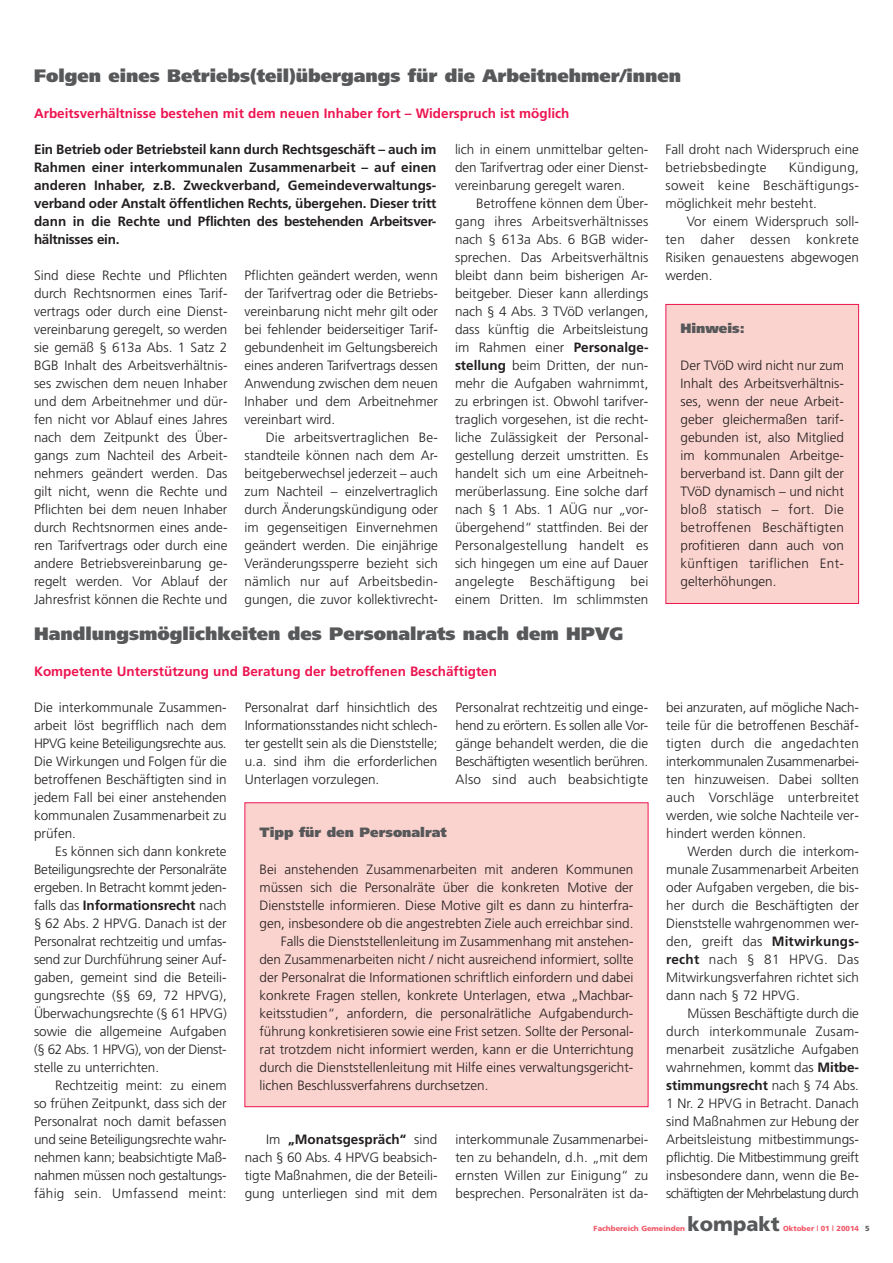
<style>
.page{position:relative;width:893px;height:1263px;background:#fff}
.page>*{position:absolute;margin:0;border:0;box-sizing:border-box;transform-origin:0 0}
.t1{font:900 19.95px "Frutiger";color:#57585a}
.t2{font:900 18px "Frutiger";color:#57585a}
.t3{font:300 13.5px/18px "Frutiger CE";color:#231f20;text-align:justify}
.t4{font:700 13.5px/18px "Frutiger CE";letter-spacing:-.02em;color:#231f20;text-align:justify}
.t5{font:700 13.5px "Frutiger CE";color:#ed1450}
.t6{font:900 13.5px "Frutiger";color:#57585a}
.t7{font:900 7.35px "Frutiger";color:#f05969}
.s1{font-weight:700}
.s2{color:#57585a}
</style>
<div class="page">
<div style="left:666px;top:305px;width:192px;height:298px;background:#fbd3ce"></div>
<div style="left:665px;top:304px;width:194px;height:300px;border:1px solid #ed1450"></div>
<div style="left:245px;top:803px;width:403px;height:303px;background:#fbd3ce"></div>
<div style="left:244px;top:802px;width:404px;height:305px;border:1px solid #ed1450"></div>
<h2 class="t2" style="left:34px;top:68px;width:648px">Folgen eines Betriebs(teil)übergangs für die Arbeitnehmer/innen</h2>
<p class="t5" style="left:34px;top:108px;width:537px">Arbeitsverhältnisse bestehen mit dem neuen Inhaber fort – Widerspruch ist möglich</p>
<p class="t4" style="left:34px;top:141px;width:404px">Ein Betrieb oder Betriebsteil kann durch Rechtsgeschäft – auch im Rahmen einer interkommunalen Zusammenarbeit – auf einen anderen Inhaber, z.B. Zweckverband, Gemeindeverwaltungs&shy;verband oder Anstalt öffentlichen Rechts, übergehen. Dieser tritt dann in die Rechte und Pflichten des bestehenden Arbeitsver&shy;hältnisses ein.</p>
<p class="t3" style="left:665px;top:141px;width:195px">Fall droht nach Widerspruch eine betriebsbedingte</p>
<p class="t3" style="left:455px;top:141px;width:195px">lich in einem unmittelbar gelten&shy;den Tarifvertrag oder einer Dienst&shy;vereinbarung geregelt waren.</p>
<p class="t3" style="left:455px;top:195px;width:195px;text-indent:21px">Betroffene können dem Über&shy;gang ihres Arbeitsverhältnisses nach § 613a Abs. 6 BGB wider&shy;sprechen. Das Arbeitsverhältnis bleibt dann beim bisherigen Ar&shy;beitgeber. Dieser kann allerdings nach § 4 Abs. 3 TVöD verlangen, dass künftig die Arbeitsleistung im Rahmen einer <span class="s1">Personalge&shy;stellung</span> beim Dritten, der nun&shy;mehr die Aufgaben wahrnimmt, zu erbringen ist. Obwohl tarifver&shy;traglich vorgesehen, ist die recht&shy;liche Zulässigkeit der Personal&shy;gestellung derzeit umstritten. Es handelt sich um eine Arbeitneh&shy;merüberlassung. Eine solche darf nach § 1 Abs. 1 AÜG nur „vor&shy;übergehend“ stattfinden. Bei der Personalgestellung handelt es sich hingegen um eine auf Dauer angelegte Beschäftigung bei einem Dritten. Im schlimmsten</p>
<p class="t3" style="left:665px;top:159px;width:195px;text-indent:123px">Kündigung, soweit keine Beschäftigungs&shy;möglichkeit mehr besteht.</p>
<p class="t3" style="left:665px;top:213px;width:195px;text-indent:21px">Vor einem Widerspruch soll&shy;ten daher dessen konkrete Risiken genauestens abgewogen werden.</p>
<p class="t3" style="left:34px;top:267px;width:195px">Sind diese Rechte und Pflichten durch Rechtsnormen eines Tarif&shy;vertrags oder durch eine Dienst&shy;vereinbarung geregelt, so werden sie gemäß § 613a Abs. 1 Satz 2<br>BGB Inhalt des Arbeitsverhältnis&shy;ses zwischen dem neuen Inhaber und dem Arbeitnehmer und dür&shy;fen nicht vor Ablauf eines Jahres nach dem Zeitpunkt des Über&shy;gangs zum Nachteil des Arbeit&shy;nehmers geändert werden. Das gilt nicht, wenn die Rechte und Pflichten bei dem neuen Inhaber durch Rechtsnormen eines ande&shy;ren Tarifvertrags oder durch eine andere Betriebsvereinbarung ge&shy;regelt werden. Vor Ablauf der Jahresfrist können die Rechte und</p>
<p class="t3" style="left:244px;top:267px;width:195px">Pflichten geändert werden, wenn der Tarifvertrag oder die Betriebs&shy;vereinbarung nicht mehr gilt oder bei fehlender beiderseitiger Tarif&shy;gebundenheit im Geltungsbereich eines anderen Tarifvertrags dessen Anwendung zwischen dem neuen Inhaber und dem Arbeitnehmer vereinbart wird.</p>
<p class="t6" style="left:680px;top:323px;width:66px">Hinweis:</p>
<p class="t3" style="left:680px;top:357px;width:165px">Der TVöD wird nicht nur zum Inhalt des Arbeitsverhältnis&shy;ses, wenn der neue Arbeit&shy;geber gleichermaßen tarif&shy;gebunden ist, also Mitglied im kommunalen Arbeitge&shy;berverband ist. Dann gilt der TVöD dynamisch – und nicht bloß statisch – fort. Die betroffenen Beschäftigten profitieren dann auch von künftigen tariflichen Ent&shy;gelterhöhungen.</p>
<p class="t3" style="left:244px;top:429px;width:195px;text-indent:21px">Die arbeitsvertraglichen Be&shy;standteile können nach dem Ar&shy;beitgeberwechsel jederzeit – auch zum Nachteil – einzelvertraglich durch Änderungskündigung oder im gegenseitigen Einvernehmen geändert werden. Die einjährige Veränderungssperre bezieht sich nämlich nur auf Arbeitsbedin&shy;gungen, die zuvor kollektivrecht-</p>
<h2 class="t2" style="left:34px;top:626px;width:591px">Handlungsmöglichkeiten des Personalrats nach dem HPVG</h2>
<p class="t5" style="left:34px;top:666px;width:464px">Kompetente Unterstützung und Beratung der betroffenen Beschäftigten</p>
<p class="t3" style="left:34px;top:699px;width:194px">Die interkommunale Zusammen&shy;arbeit löst begrifflich nach dem HPVG keine Beteiligungsrechte aus.<br>Die Wirkungen und Folgen für die betroffenen Beschäftigten sind in jedem Fall bei einer anstehenden kommunalen Zusammenarbeit zu prüfen.</p>
<p class="t3" style="left:34px;top:843px;width:194px;text-indent:21px">Es können sich dann konkrete Beteiligungsrechte der Personalräte ergeben. In Betracht kommt jeden&shy;falls das <span class="s1">Informationsrecht</span> nach § 62 Abs. 2 HPVG. Danach ist der Personalrat rechtzeitig und umfas&shy;send zur Durchführung seiner Auf&shy;gaben, gemeint sind die Beteili&shy;gungsrechte (§§ 69, 72 HPVG), Überwachungsrechte (§ 61 HPVG) sowie die allgemeine Aufgaben (§ 62 Abs. 1 HPVG), von der Dienst&shy;stelle zu unterrichten.</p>
<p class="t3" style="left:34px;top:1077px;width:194px;text-indent:21px">Rechtzeitig meint: zu einem so frühen Zeitpunkt, dass sich der Personalrat noch damit befassen und seine Beteiligungsrechte wahr&shy;nehmen kann; beabsichtigte Maß&shy;nahmen müssen noch gestaltungs&shy;fähig sein. Umfassend meint:</p>
<p class="t3" style="left:245px;top:699px;width:194px">Personalrat darf hinsichtlich des Informationsstandes nicht schlech&shy;ter gestellt sein als die Dienststelle; u.a. sind ihm die erforderlichen Unterlagen vorzulegen.</p>
<p class="t3" style="left:455px;top:699px;width:194px">Personalrat rechtzeitig und einge&shy;hend zu erörtern. Es sollen alle Vor&shy;gänge behandelt werden, die die Beschäftigten wesentlich berühren.<br>Also sind auch beabsichtigte</p>
<p class="t6" style="left:259px;top:826px;width:189px">Tipp für den Personalrat</p>
<p class="t3" style="left:259px;top:861px;width:375px">Bei anstehenden Zusammenarbeiten mit anderen Kommunen</p>
<p class="t3" style="left:259px;top:879px;width:375px">müssen sich die Personalräte über die konkreten Motive der</p>
<p class="t3" style="left:259px;top:897px;width:375px">Dienststelle informieren. Diese Motive gilt es dann zu hinterfra-</p>
<p class="t3" style="left:259px;top:915px;width:375px">gen, insbesondere ob die angestrebten Ziele auch erreichbar sind.</p>
<p class="t3" style="left:281px;top:933px;width:354px">Falls die Dienststellenleitung im Zusammenhang mit anstehen-</p>
<p class="t3" style="left:259px;top:951px;width:375px">den Zusammenarbeiten nicht / nicht ausreichend informiert, sollte</p>
<p class="t3" style="left:259px;top:969px;width:375px">der Personalrat die Informationen schriftlich einfordern und dabei</p>
<p class="t3" style="left:259px;top:987px;width:375px">konkrete Fragen stellen, konkrete Unterlagen, etwa „Machbar-</p>
<p class="t3" style="left:259px;top:1005px;width:375px">keitsstudien“, anfordern, die personalrätliche Aufgabendurch-</p>
<p class="t3" style="left:259px;top:1023px;width:375px">führung konkretisieren sowie eine Frist setzen. Sollte der Personal-</p>
<p class="t3" style="left:259px;top:1041px;width:375px">rat trotzdem nicht informiert werden, kann er die Unterrichtung</p>
<p class="t3" style="left:259px;top:1059px;width:375px">durch die Dienststellenleitung mit Hilfe eines verwaltungsgericht-</p>
<p class="t3" style="left:259px;top:1077px;width:230px">lichen Beschlussverfahrens durchsetzen.</p>
<p class="t3" style="left:245px;top:1131px;width:194px;text-indent:21px">Im <span class="s1">„Monatsgespräch“</span> sind nach § 60 Abs. 4 HPVG beabsich&shy;tigte Maßnahmen, die der Beteili&shy;gung unterliegen sind mit dem</p>
<p class="t3" style="left:455px;top:1131px;width:194px">interkommunale Zusammenarbei&shy;ten zu behandeln, d.h. „mit dem ernsten Willen zur Einigung“ zu besprechen. Personalräten ist da-</p>
<p class="t3" style="left:666px;top:699px;width:194px">bei anzuraten, auf mögliche Nach&shy;teile für die betroffenen Beschäf&shy;tigten durch die angedachten interkommunalen Zusammenarbei&shy;ten hinzuweisen. Dabei sollten auch Vorschläge unterbreitet werden, wie solche Nachteile ver&shy;hindert werden können.</p>
<p class="t3" style="left:666px;top:843px;width:194px;text-indent:21px">Werden durch die interkom&shy;munale Zusammenarbeit Arbeiten oder Aufgaben vergeben, die bis&shy;her durch die Beschäftigten der Dienststelle wahrgenommen wer&shy;den, greift das <span class="s1">Mitwirkungs&shy;recht</span> nach § 81 HPVG. Das Mitwirkungsverfahren richtet sich dann nach § 72 HPVG.</p>
<p class="t3" style="left:666px;top:1005px;width:194px;text-indent:21px">Müssen Beschäftigte durch die durch interkommunale Zusam&shy;menarbeit zusätzliche Aufgaben wahrnehmen, kommt das <span class="s1">Mitbe&shy;stimmungsrecht</span> nach § 74 Abs.<br>1 Nr. 2 HPVG in Betracht. Danach sind Maßnahmen zur Hebung der Arbeitsleistung mitbestimmungs&shy;pflichtig. Die Mitbestimmung greift insbesondere dann, wenn die Be&shy;schäftigten der Mehrbelastung durch</p>
<p class="t7" style="left:594px;top:1226px;width:93px">Fachbereich Gemeinden</p>
<h1 class="t1" style="left:688px;top:1216px;width:93px">kompakt</h1>
<p class="t7" style="left:783px;top:1226px;width:88px">Oktober | 01 | 20014 <span class="s2">5</span></p>
</div>
